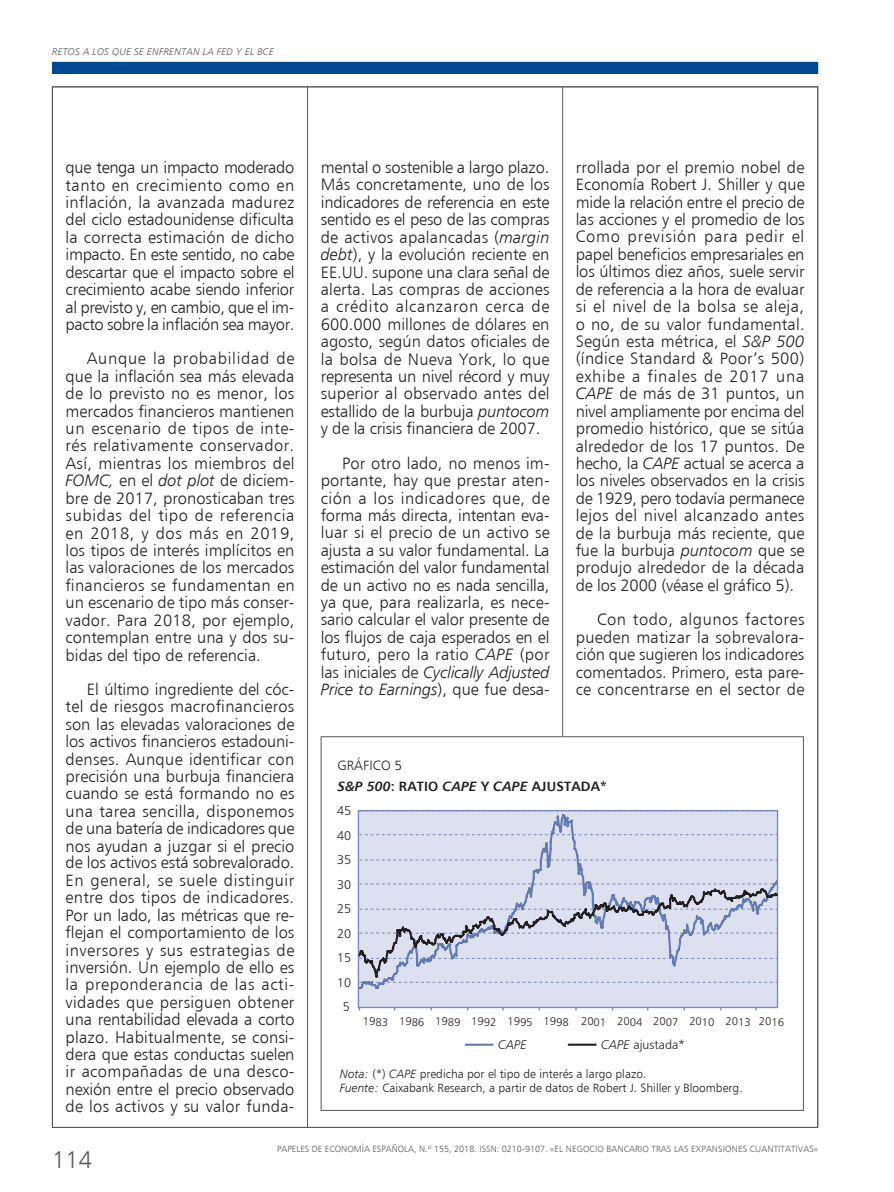
<style>
.page{position:relative;width:894px;height:1192px;background:#fff}
.page>*{position:absolute;margin:0;border:0;box-sizing:border-box;transform-origin:0 0}
.t1{font:24px "Humanist 777 BT Light B";color:#57585a}
.Normal__Web{font:16.5px/17.4px "Humanist 777 BT Light B";letter-spacing:-.005em;color:#231f20;text-align:justify}
.t2{font:13.5px "Humanist 777 BT Bold B";letter-spacing:.015em;color:#231f20}
.t3{font:13.5px "Humanist 777 BT Light B";letter-spacing:.015em;color:#231f20}
.t4{font:12.6px "Humanist 777 BT Light B";color:#231f20}
.t5{font:12.6px "Humanist 777 BT Light Italic B";color:#231f20}
.t6{font:12px "Humanist 777 BT Light B";color:#231f20}
.t7{font:11.25px "Humanist 777 BT Light B";color:#231f20}
.t8{font:9.75px "Humanist 777 BT Light Italic B";letter-spacing:.02em;color:#57585a}
.t9{font:9px "Humanist 777 BT Light B";letter-spacing:.015em;color:#57585a}
.s1{font-family:"Humanist 777 BT Light Italic B"}
.s2{font-family:"Humanist 777 BT Bold Italic B"}
</style>
<div class="page">
<hr style="left:307px;top:87px;width:1px;height:1040px;background:#57585a">
<div style="left:52px;top:62px;width:765px;height:12px;background:#014990"></div>
<hr style="left:562px;top:87px;width:1px;height:649px;background:#57585a">
<div style="left:357px;top:809px;width:420px;height:199px;background:#dde1ef;border:1px solid #788bbc"></div>
<svg style="left:359px;top:810px;width:417px;height:1px"></svg>
<svg style="left:357px;top:812px;width:422px;height:178px"></svg>
<svg style="left:357px;top:883px;width:422px;height:99px"></svg>
<hr style="left:465px;top:1043px;width:27px;height:2px;background:#637bb2">
<hr style="left:568px;top:1043px;width:27px;height:2px;background:#231f20">
<p class="t8" style="left:52px;top:46px;width:223px">RETOS A LOS QUE SE ENFRENTAN LA FED Y EL BCE</p>
<p class="Normal__Web" style="left:66px;top:158px;width:230px">que tenga un impacto moderado tanto en crecimiento como en inflación, la avanzada madurez del ciclo estadounidense dificulta la correcta estimación de dicho impacto. En este sentido, no cabe descartar que el impacto sobre el crecimiento acabe siendo inferior al previsto y, en cambio, que el im&shy;pacto sobre la inflación sea mayor.</p>
<p class="Normal__Web" style="left:66px;top:349px;width:230px;text-indent:21px">Aunque la probabilidad de que la inflación sea más elevada de lo previsto no es menor, los mercados financieros mantienen un escenario de tipos de inte&shy;rés relativamente conservador.<br>Así, mientras los miembros del <span class="s1">FOMC,</span> en el <span class="s1">dot plot</span> de diciem&shy;bre de 2017, pronosticaban tres subidas del tipo de referencia en 2018, y dos más en 2019, los tipos de interés implícitos en las valoraciones de los mercados financieros se fundamentan en un escenario de tipo más conser&shy;vador. Para 2018, por ejemplo, contemplan entre una y dos su&shy;bidas del tipo de referencia.</p>
<p class="Normal__Web" style="left:66px;top:680px;width:230px;text-indent:21px">El último ingrediente del cóc&shy;tel de riesgos macrofinancieros son las elevadas valoraciones de los activos financieros estadouni&shy;denses. Aunque identificar con precisión una burbuja financiera cuando se está formando no es una tarea sencilla, disponemos de una batería de indicadores que nos ayudan a juzgar si el precio de los activos está sobrevalorado.<br>En general, se suele distinguir entre dos tipos de indicadores.<br>Por un lado, las métricas que re&shy;flejan el comportamiento de los inversores y sus estrategias de inversión. Un ejemplo de ello es la preponderancia de las acti&shy;vidades que persiguen obtener una rentabilidad elevada a corto plazo. Habitualmente, se consi&shy;dera que estas conductas suelen ir acompañadas de una desco&shy;nexión entre el precio observado de los activos y su valor funda-</p>
<p class="Normal__Web" style="left:321px;top:158px;width:230px">mental o sostenible a largo plazo.<br>Más concretamente, uno de los indicadores de referencia en este sentido es el peso de las compras de activos apalancadas (<span class="s1">margin debt</span>), y la evolución reciente en EE.UU. supone una clara señal de alerta. Las compras de acciones a crédito alcanzaron cerca de 600.000 millones de dólares en agosto, según datos oficiales de la bolsa de Nueva York, lo que representa un nivel récord y muy superior al observado antes del estallido de la burbuja <span class="s1">puntocom </span>y de la crisis financiera de 2007.</p>
<p class="Normal__Web" style="left:321px;top:454px;width:230px;text-indent:21px">Por otro lado, no menos im&shy;portante, hay que prestar aten&shy;ción a los indicadores que, de forma más directa, intentan eva&shy;luar si el precio de un activo se ajusta a su valor fundamental. La estimación del valor fundamental de un activo no es nada sencilla, ya que, para realizarla, es nece&shy;sario calcular el valor presente de los flujos de caja esperados en el futuro, pero la ratio <span class="s1">CAPE</span> (por las iniciales de <span class="s1">Cyclically Adjusted Price to Earnings</span>), que fue desa-</p>
<p class="Normal__Web" style="left:575px;top:158px;width:230px">rrollada por el premio nobel de Economía Robert J. Shiller y que mide la relación entre el precio de las acciones y el promedio de los Como previsión para pedir el papel beneficios empresariales en los últimos diez años, suele servir de referencia a la hora de evaluar si el nivel de la bolsa se aleja, o no, de su valor fundamental.<br>Según esta métrica, el <span class="s1">S&amp;P 500 </span>(índice Standard &amp; Poor’s 500) exhibe a finales de 2017 una <span class="s1">CAPE</span> de más de 31 puntos, un nivel ampliamente por encima del promedio histórico, que se sitúa alrededor de los 17 puntos. De hecho, la <span class="s1">CAPE</span> actual se acerca a los niveles observados en la crisis de 1929, pero todavía permanece lejos del nivel alcanzado antes de la burbuja más reciente, que fue la burbuja <span class="s1">puntocom</span> que se produjo alrededor de la década de los 2000 (véase el gráfico 5).</p>
<p class="Normal__Web" style="left:575px;top:610px;width:230px;text-indent:21px">Con todo, algunos factores pueden matizar la sobrevalora&shy;ción que sugieren los indicadores comentados. Primero, esta pare&shy;ce concentrarse en el sector de</p>
<p class="t3" style="left:337px;top:756px;width:66px">GRÁFICO 5</p>
<p class="t2" style="left:337px;top:778px;width:271px"><span class="s2">S&amp;P 500</span>: RATIO <span class="s2">CAPE</span> Y <span class="s2">CAPE</span> AJUSTADA*</p>
<p class="t4" style="left:337px;top:803px;width:16px">45</p>
<p class="t4" style="left:337px;top:827px;width:16px">40</p>
<p class="t4" style="left:337px;top:852px;width:16px">35</p>
<p class="t4" style="left:337px;top:876px;width:16px">30</p>
<p class="t4" style="left:337px;top:901px;width:16px">25</p>
<p class="t4" style="left:337px;top:925px;width:16px">20</p>
<p class="t4" style="left:337px;top:950px;width:16px">15</p>
<p class="t4" style="left:337px;top:974px;width:16px">10</p>
<p class="t4" style="left:343px;top:999px;width:9px">5</p>
<p class="t7" style="left:363px;top:1010px;width:422px;rotate:1deg">1983 1986 1989 1992 1995 1998 2001 2004 2007 2010 2013 2016</p>
<p class="t5" style="left:498px;top:1036px;width:30px">CAPE</p>
<p class="t4" style="left:601px;top:1036px;width:85px"><span class="s1">CAPE</span> ajustada*</p>
<p class="t6" style="left:339px;top:1066px;width:308px"><span class="s1">Nota:</span> (*) <span class="s1">CAPE</span> predicha por el tipo de interés a largo plazo.</p>
<p class="t6" style="left:339px;top:1080px;width:404px"><span class="s1">Fuente:</span> Caixabank Research, a partir de datos de Robert J. Shiller y Bloomberg.</p>
<p class="t1" style="left:52px;top:1144px;width:42px">114</p>
<p class="t9" style="left:277px;top:1143px;width:542px">PAPELES DE ECONOMÍA ESPAÑOLA, N.º 155, 2018. ISSN: 0210-9107. «EL NEGOCIO BANCARIO TRAS LAS EXPANSIONES CUANTITATIVAS»</p>
</div>
